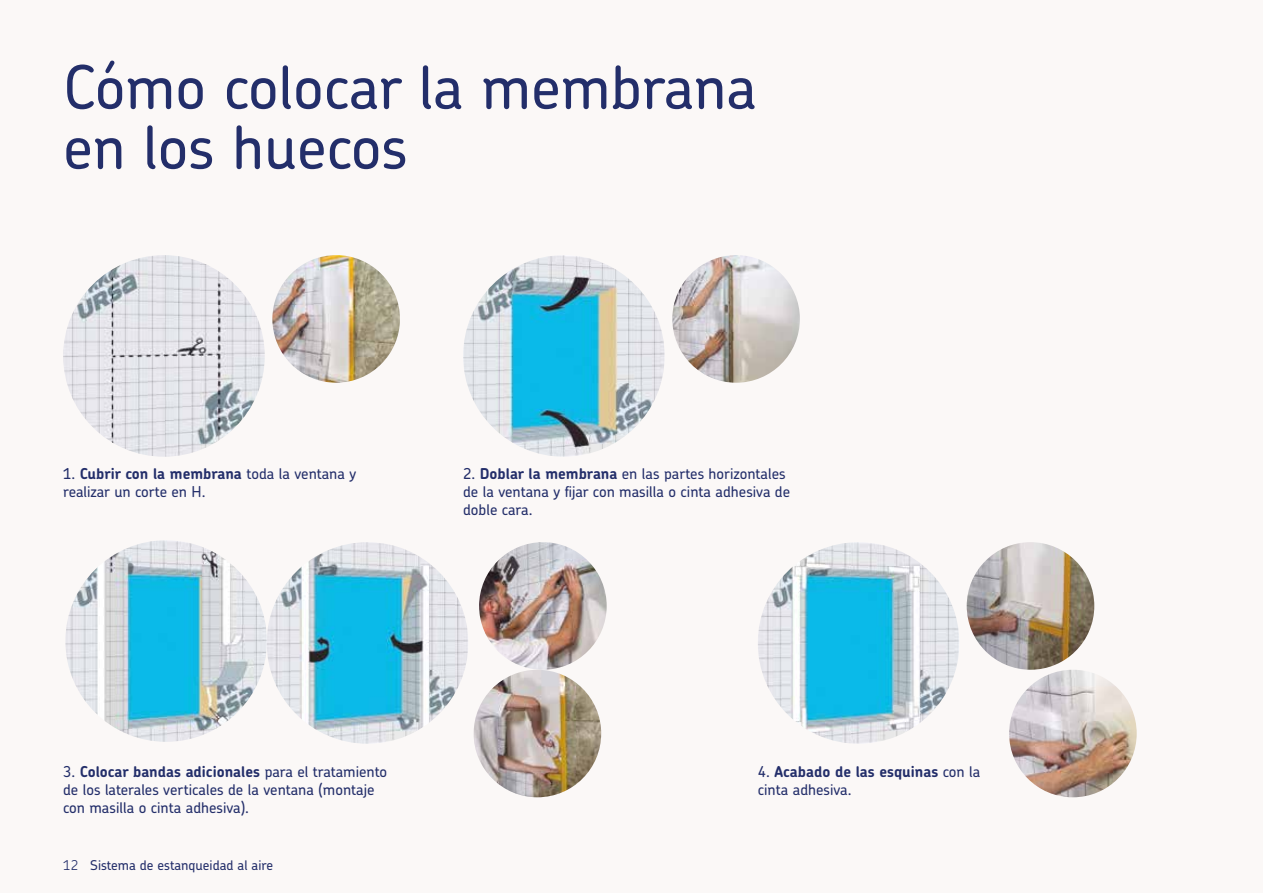
<style>
.page{position:relative;width:1263px;height:893px;background:#fbf8f7}
.page>*{position:absolute;margin:0;border:0;box-sizing:border-box;transform-origin:0 0}
.t1{font:500 60px/60px "Chevin Pro";color:#232e6a}
.t2{font:500 15px/18px "Chevin Pro";color:#232e6a}
.t3{font:500 13.5px "Chevin Pro";color:#232e6a}
.s1{font-weight:700}
.s2{font-weight:300}
</style>
<div class="page">
<img style="left:63px;top:255px;width:202px;height:202px;border-radius:101px">
<img style="left:272px;top:255px;width:128px;height:128px;border-radius:64px">
<img style="left:672px;top:255px;width:128px;height:128px;border-radius:64px">
<img style="left:479px;top:542px;width:128px;height:128px;border-radius:64px">
<img style="left:474px;top:670px;width:127px;height:127px;border-radius:64px">
<img style="left:967px;top:542px;width:127px;height:128px;border-radius:64px">
<img style="left:1009px;top:670px;width:128px;height:127px;border-radius:64px">
<img style="left:463px;top:255px;width:202px;height:202px;border-radius:101px">
<img style="left:65px;top:540px;width:202px;height:202px;border-radius:101px">
<img style="left:267px;top:542px;width:201px;height:202px;border-radius:101px">
<img style="left:758px;top:542px;width:201px;height:202px;border-radius:101px">
<h1 class="t1" style="left:63px;top:55px;width:695px">Cómo colocar la membrana en los huecos</h1>
<p class="t2" style="left:63px;top:464px;width:295px">1. <span class="s1">Cubrir con la membrana</span> toda la ventana y realizar un corte en H.</p>
<p class="t2" style="left:463px;top:464px;width:329px">2. <span class="s1">Doblar la membrana</span> en las partes horizontales de la ventana y fijar con masilla o cinta adhesiva de doble cara.</p>
<p class="t2" style="left:63px;top:762px;width:325px">3. <span class="s1">Colocar bandas adicionales</span> para el tratamiento de los laterales verticales de la ventana (montaje con masilla o cinta adhesiva).</p>
<p class="t2" style="left:758px;top:762px;width:224px">4. <span class="s1">Acabado de las esquinas</span> con la cinta adhesiva.</p>
<p class="t3" style="left:63px;top:856px;width:211px"><span class="s2">12</span> Sistema de estanqueidad al aire</p>
</div>
